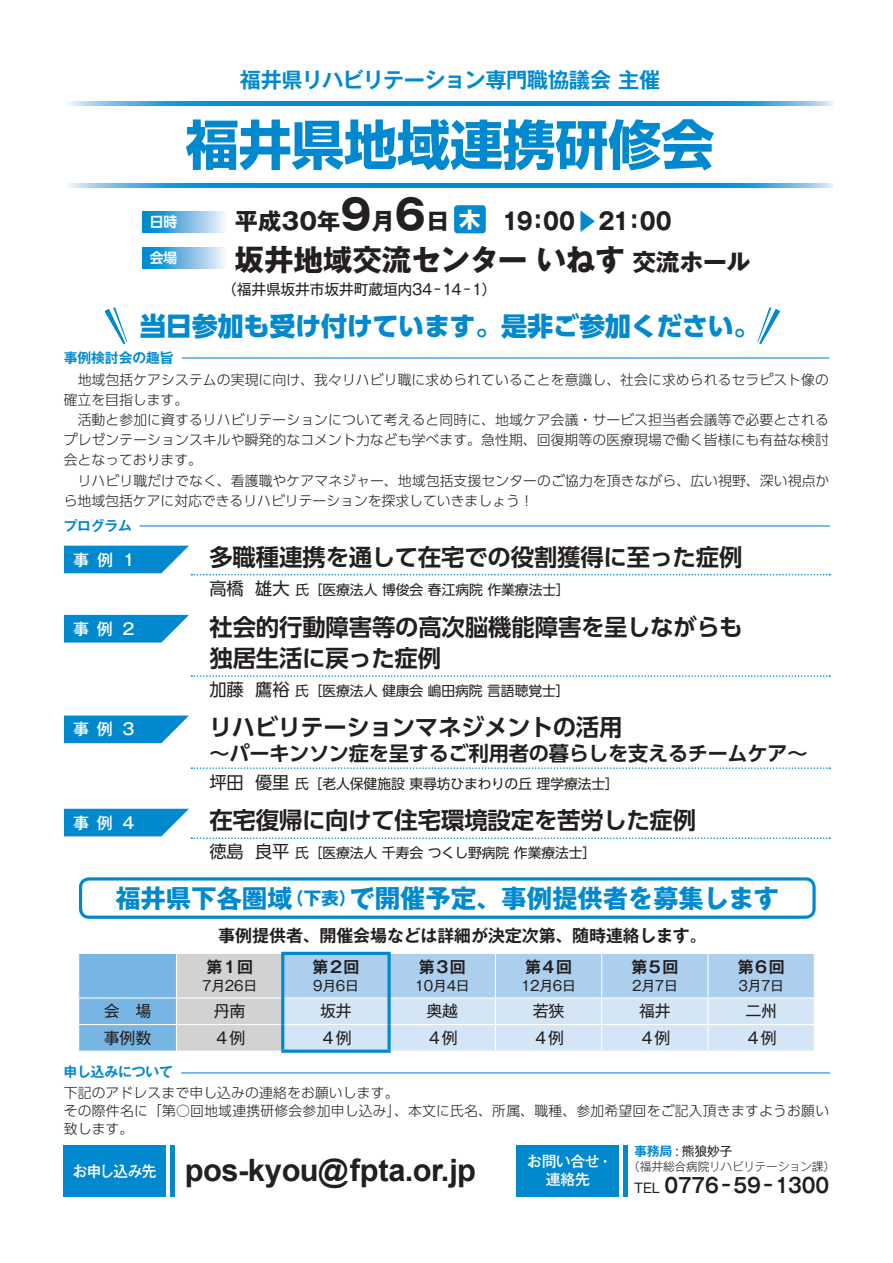
<style>
.page{position:relative;width:893px;height:1263px;background:#fff}
.page>*{position:absolute;margin:0;border:0;box-sizing:border-box;transform-origin:0 0}
.t1{font:700 53.1px "Shin Go Pro";letter-spacing:-.005em;color:#0089cf}
.t2{font:700 40.95px "Gothic MB101 Pro";color:#231f20}
.t3{font:700 30.9px "Arial";letter-spacing:-.01em;color:#231f20}
.t4{font:700 29.7px "Gothic MB101 Pro";letter-spacing:-.015em;color:#231f20}
.t5{font:800 26.1px "UD Shin Go Pro";letter-spacing:-.01em;color:#0089cf}
.t6{font:700 25.5px "Gothic MB101 Pro";letter-spacing:-.01em;color:#0089cf}
.t7{font:700 23.85px "Gothic MB101 Pro";letter-spacing:-.015em;color:#231f20}
.t8{font:700 23.4px/32px "UD Shin Go Pro De";letter-spacing:-.01em;color:#231f20}
.t9{font:700 23.4px "Gothic MB101 Pro";color:#231f20;scale:.9 1}
.t10{font:700 23.4px "Gothic MB101 Pro";color:#231f20}
.t11{font:700 23.4px "Gothic MB101 Pro";color:#0089cf}
.t12{font:700 21.3px "Gothic MB101 Pro De";letter-spacing:-.025em;color:#0089cf}
.t13{font:700 20.25px "UD Shin Go Pro De";letter-spacing:-.015em;color:#231f20}
.t14{font:700 20.25px "Gothic MB101 Pro De";letter-spacing:-.01em;color:#231f20;scale:.9 1}
.t15{font:700 17.85px "Gothic MB101 Pro";color:#0089cf}
.t16{font:17.25px "UD Shin Go Pro";letter-spacing:-.005em;color:#231f20}
.t17{font:700 16.95px "Gothic MB101 Pro De";letter-spacing:-.005em;color:#231f20}
.t18{font:15.9px "Gothic MB101 Pro";letter-spacing:-.01em;color:#231f20}
.t19{font:700 15.9px "Gothic MB101 Pro De";letter-spacing:-.025em;color:#231f20}
.t20{font:500 15.9px "Gothic MB101 Pro";letter-spacing:.49em;color:#fff}
.t21{font:500 15.15px "Gothic MB101 Pro";letter-spacing:-.04em;color:#fff}
.t22{font:14.85px "Gothic MB101 Pro";letter-spacing:-.015em;color:#231f20}
.t23{font:500 14.85px "Gothic MB101 Pro";letter-spacing:-.025em;color:#fff}
.t24{font:300 13.8px/20.2px "UD Shin Go Pro";letter-spacing:.005em;color:#231f20}
.t25{font:13.8px "UD Shin Go Pro";letter-spacing:-.005em;color:#231f20}
.t26{font:13.8px "Gothic MB101 Pro";letter-spacing:-.02em;color:#231f20}
.t27{font:700 13.8px "Gothic MB101 Pro De";letter-spacing:-.01em;color:#0089cf}
.t28{font:700 13.8px "UD Shin Go Pro De";color:#fff}
.t29{font:13.2px "Gothic MB101 Pro";color:#231f20}
.t30{font:12.75px "Gothic MB101 Pro";color:#231f20}
.t31{font:300 11.7px "Gothic MB101 Pro";letter-spacing:-.02em;color:#231f20}
.s1{font-size:23.4px}
.s2{font-size:21.9px;color:#fff}
.s3{font-family:"Gothic MB101 Pro De";font-weight:700;color:#0089cf}
</style>
<div class="page">
<hr style="left:281px;top:952px;width:110px;height:3px;background:#0089cf">
<svg style="left:281px;top:1051px;width:110px;height:2px"></svg>
<svg style="left:78px;top:953px;width:736px;height:98px;background:#bad5ec"></svg>
<div style="left:79px;top:877px;width:737px;height:42px;border:3px solid #0089cf;border-radius:9px"></div>
<svg style="left:143px;top:211px;width:82px;height:21px;background:#6cb8e3"></svg>
<svg style="left:143px;top:247px;width:82px;height:21px;background:#6cb8e3"></svg>
<div style="left:454px;top:205px;width:32px;height:28px;background:#0089cf;border-radius:4px"></div>
<hr style="left:139px;top:525px;width:691px;height:1px;background:#0089cf">
<svg style="left:64px;top:546px;width:766px;height:29px"></svg>
<svg style="left:191px;top:675px;width:639px;height:2px"></svg>
<svg style="left:64px;top:615px;width:125px;height:27px;background:#1b95d4"></svg>
<svg style="left:191px;top:767px;width:639px;height:2px"></svg>
<svg style="left:64px;top:715px;width:125px;height:28px;background:#2098d5"></svg>
<svg style="left:64px;top:809px;width:766px;height:30px"></svg>
<svg style="left:105px;top:307px;width:22px;height:37px"></svg>
<svg style="left:757px;top:307px;width:23px;height:37px"></svg>
<svg style="left:67px;top:183px;width:765px;height:4px;background:#1e97d6"></svg>
<svg style="left:67px;top:101px;width:765px;height:4px;background:#1e97d6"></svg>
<div style="left:517px;top:1145px;width:102px;height:52px;background:#0089cf"></div>
<hr style="left:624px;top:1144px;width:4px;height:52px;background:#0089cf">
<div style="left:64px;top:1145px;width:102px;height:52px;background:#0089cf"></div>
<div style="left:170px;top:1144px;width:5px;height:52px;background:#0089cf"></div>
<hr style="left:182px;top:357px;width:647px;height:1px;background:#0089cf">
<hr style="left:181px;top:1072px;width:649px;height:1px;background:#0089cf">
<h3 class="t12" style="left:240px;top:62px;width:422px">福井県リハビリテーション専門職協議会主催</h3>
<h1 class="t1" style="left:186px;top:103px;width:530px">福井県地域連携研修会</h1>
<p class="t28" style="left:150px;top:211px;width:29px">日時</p>
<p class="t28" style="left:150px;top:247px;width:29px">会場</p>
<h2 class="t2" style="left:317px;top:180px;width:110px">9<span class="s1">年</span> 6<span class="s1">月</span></h2>
<h3 class="t10" style="left:426px;top:201px;width:56px">日<span class="s2">木</span></h3>
<h3 class="t10" style="left:235px;top:201px;width:84px">平成30</h3>
<h3 class="t11" style="left:567px;top:233px;width:25px;rotate:-90deg">▼</h3>
<h3 class="t9" style="left:502px;top:201px;width:83px">19：00</h3>
<h3 class="t9" style="left:599px;top:201px;width:83px">21：00</h3>
<h3 class="t4" style="left:235px;top:235px;width:392px">坂井地域交流センターいねす</h3>
<p class="t22" style="left:222px;top:277px;width:276px">（福井県坂井市坂井町蔵垣内34－ 14－ 1(</p>
<h3 class="t7" style="left:633px;top:242px;width:119px">交流ホール</h3>
<h3 class="t5" style="left:140px;top:304px;width:621px">当日参加も受け付けています。是非ご参加ください。</h3>
<p class="t27" style="left:64px;top:347px;width:111px">事例検討会の趣旨</p>
<p class="t24" style="left:64px;top:369px;width:767px">　地域包括ケアシステムの実現に向け、我々リハビリ職に求められていることを意識し、社会に求められるセラピスト像の確立を目指します。<br>　活動と参加に資するリハビリテーションについて考えると同時に、地域ケア会議・サービス担当者会議等で必要とされるプレゼンテーションスキルや瞬発的なコメント力なども学べます。急性期、回復期等の医療現場で働く皆様にも有益な検討会となっております。<br>　リハビリ職だけでなく、看護職やケアマネジャー、地域包括支援センターのご協力を頂きながら、広い視野、深い視点から地域包括ケアに対応できるリハビリテーションを探求していきましょう!</p>
<p class="t27" style="left:64px;top:514px;width:70px">プログラム</p>
<p class="t20" style="left:73px;top:546px;width:41px">事例</p>
<p class="t20" style="left:121px;top:546px;width:17px">１</p>
<p class="t20" style="left:73px;top:615px;width:41px">事例</p>
<p class="t20" style="left:120px;top:615px;width:17px">２</p>
<p class="t20" style="left:73px;top:716px;width:41px">事例</p>
<p class="t20" style="left:120px;top:716px;width:17px">３</p>
<p class="t20" style="left:73px;top:809px;width:41px">事例</p>
<p class="t20" style="left:120px;top:809px;width:17px">４</p>
<h3 class="t8" style="left:209px;top:541px;width:534px">多職種連携を通して在宅での役割獲得に至った症例</h3>
<p class="t25" style="left:295px;top:579px;width:276px">氏［医療法人博俊会春江病院作業療法士[</p>
<p class="t16" style="left:209px;top:574px;width:36px">高橋</p>
<p class="t16" style="left:255px;top:574px;width:36px">雄大</p>
<h3 class="t8" style="left:209px;top:610px;width:535px">社会的行動障害等の高次脳機能障害を呈しながらも独居生活に戻った症例</h3>
<p class="t25" style="left:295px;top:680px;width:276px">氏［医療法人健康会嶋田病院言語聴覚士[</p>
<p class="t16" style="left:255px;top:676px;width:36px">鷹裕</p>
<p class="t16" style="left:209px;top:676px;width:36px">加藤</p>
<h3 class="t8" style="left:209px;top:711px;width:415px">リハビリテーションマネジメントの活用</h3>
<h3 class="t13" style="left:209px;top:737px;width:600px">～パーキンソン症を呈するご利用者の暮らしを支えるチームケア~</h3>
<p class="t25" style="left:295px;top:773px;width:325px">氏［老人保健施設東尋坊ひまわりの丘理学療法士[</p>
<p class="t16" style="left:255px;top:769px;width:36px">優里</p>
<p class="t16" style="left:209px;top:769px;width:36px">坪田</p>
<h3 class="t8" style="left:209px;top:804px;width:488px">在宅復帰に向けて住宅環境設定を苦労した症例</h3>
<p class="t25" style="left:295px;top:842px;width:303px">氏［医療法人千寿会つくし野病院作業療法士[</p>
<p class="t16" style="left:209px;top:838px;width:36px">徳島</p>
<p class="t16" style="left:255px;top:838px;width:36px">良平</p>
<h3 class="t6" style="left:350px;top:877px;width:431px">で開催予定、事例提供者を募集します</h3>
<h3 class="t6" style="left:115px;top:877px;width:179px">福井県下各圏域</h3>
<p class="t15" style="left:286px;top:883px;width:73px">（下表）</p>
<p class="t18" style="left:104px;top:998px;width:49px">会　場</p>
<p class="t18" style="left:104px;top:1025px;width:49px">事例数</p>
<p class="t17" style="left:218px;top:922px;width:490px">事例提供者、開催会場などは詳細が決定次第、随時連絡します。</p>
<p class="t19" style="left:206px;top:953px;width:48px">第１回</p>
<p class="t26" style="left:202px;top:974px;width:57px">7月26日</p>
<p class="t19" style="left:312px;top:953px;width:49px">第２回</p>
<p class="t26" style="left:313px;top:974px;width:47px">9月6日</p>
<p class="t19" style="left:419px;top:953px;width:49px">第３回</p>
<p class="t26" style="left:415px;top:974px;width:56px">10月4日</p>
<p class="t19" style="left:525px;top:953px;width:49px">第４回</p>
<p class="t26" style="left:521px;top:974px;width:56px">12月6日</p>
<p class="t19" style="left:631px;top:953px;width:49px">第５回</p>
<p class="t26" style="left:632px;top:974px;width:47px">2月7日</p>
<p class="t18" style="left:214px;top:998px;width:33px">丹南</p>
<p class="t18" style="left:214px;top:1025px;width:33px">４例</p>
<p class="t18" style="left:320px;top:998px;width:33px">坂井</p>
<p class="t18" style="left:320px;top:1025px;width:33px">４例</p>
<p class="t18" style="left:426px;top:998px;width:33px">奥越</p>
<p class="t18" style="left:426px;top:1025px;width:33px">４例</p>
<p class="t18" style="left:533px;top:998px;width:33px">若狭</p>
<p class="t18" style="left:533px;top:1025px;width:33px">４例</p>
<p class="t18" style="left:639px;top:998px;width:33px">福井</p>
<p class="t18" style="left:639px;top:1025px;width:33px">４例</p>
<p class="t19" style="left:738px;top:953px;width:49px">第６回</p>
<p class="t26" style="left:738px;top:974px;width:47px">3月7日</p>
<p class="t18" style="left:745px;top:998px;width:33px">二州</p>
<p class="t18" style="left:745px;top:1025px;width:33px">４例</p>
<p class="t27" style="left:64px;top:1060px;width:111px">申し込みについて</p>
<p class="t24" style="left:64px;top:1083px;width:767px;line-height:18.1px">下記のアドレスまで申し込みの連絡をお願いします。<br>その際件名に「第○回地域連携研修会参加申し込み」、本文に氏名、所属、職種、参加希望回をご記入頂きますようお願い致します。</p>
<p class="t21" style="left:73px;top:1158px;width:85px">お申し込み先</p>
<h3 class="t3" style="left:185px;top:1150px;width:293px">pos-kyou@fpta.or j p.</h3>
<p class="t23" style="left:527px;top:1149px;width:87px">お問い合せ・</p>
<p class="t23" style="left:546px;top:1167px;width:46px">連絡先</p>
<p class="t30" style="left:634px;top:1140px;width:100px"><span class="s3">事務局</span> : 熊狼妙子</p>
<p class="t31" style="left:628px;top:1156px;width:209px">（福井総合病院リハビリテーション課(</p>
<h3 class="t14" style="left:664px;top:1168px;width:185px">0776－ 59－ 1300</h3>
<p class="t29" style="left:634px;top:1177px;width:27px">TEL</p>
</div>
